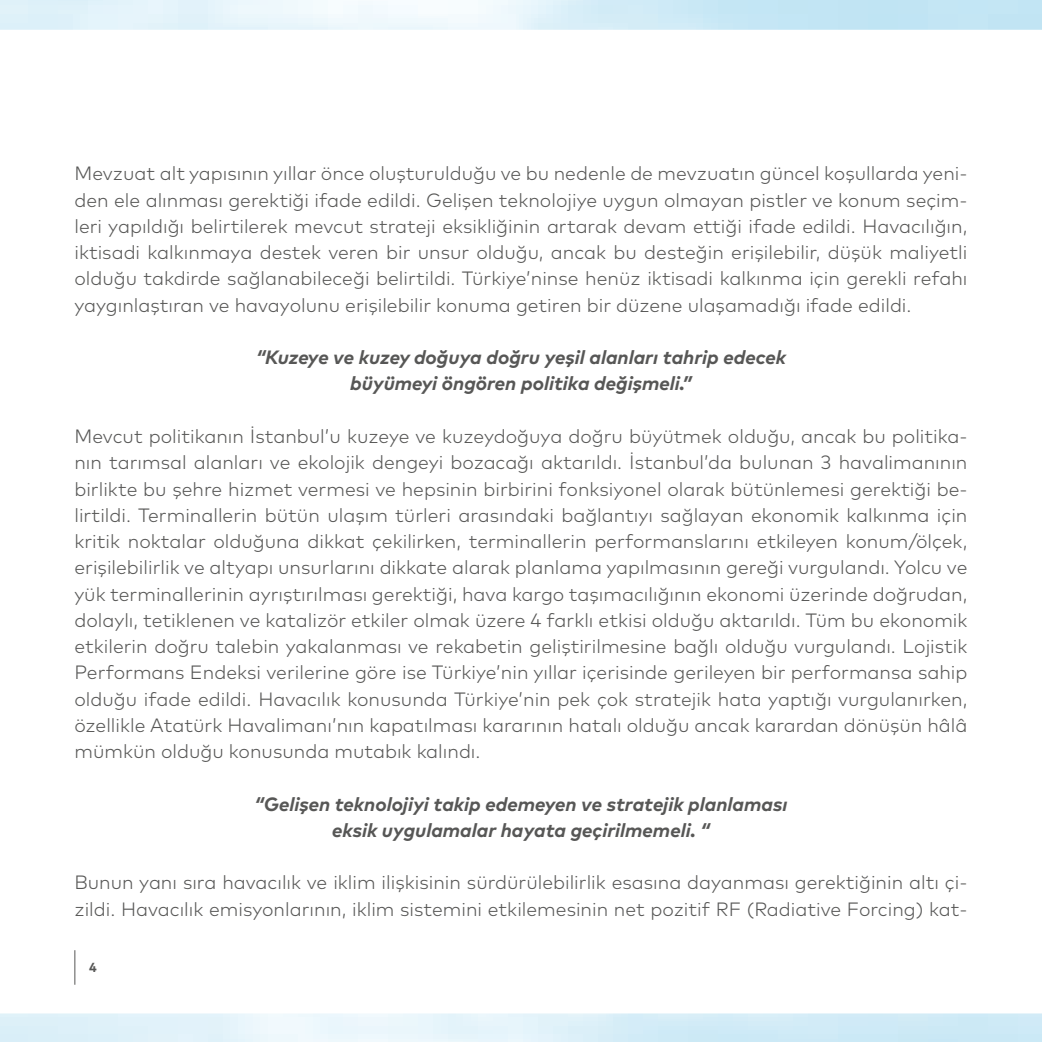
<style>
.page{position:relative;width:1042px;height:1042px;background:#fff}
.page>*{position:absolute;margin:0;border:0;box-sizing:border-box;transform-origin:0 0}
.t1{font:300 19.25px/26.2px "Mark Pro";color:#575756;text-align:justify}
.t2{font:italic 700 19.25px/26.2px "Mark Pro";color:#575756;text-align:center}
.t3{font:700 13.12px "Mark Pro";color:#575756}
</style>
<div class="page">
<hr style="left:74px;top:950px;width:1px;height:34px;background:#575756">
<svg style="left:0;top:0;width:1042px;height:30px"></svg>
<svg style="left:0;top:1013px;width:1042px;height:29px;background:#dcf0f8"></svg>
<p class="t1" style="left:74px;top:159px;width:894px">Mevzuat alt yapısının yıllar önce oluşturulduğu ve bu nedenle de mevzuatın güncel koşullarda yeni&shy;den ele alınması gerektiği ifade edildi. Gelişen teknolojiye uygun olmayan pistler ve konum seçim&shy;leri yapıldığı belirtilerek mevcut strateji eksikliğinin artarak devam ettiği ifade edildi. Havacılığın, iktisadi kalkınmaya destek veren bir unsur olduğu, ancak bu desteğin erişilebilir, düşük maliyetli olduğu takdirde sağlanabileceği belirtildi. Türkiye’ninse henüz iktisadi kalkınma için gerekli refahı yaygınlaştıran ve havayolunu erişilebilir konuma getiren bir düzene ulaşamadığı ifade edildi.</p>
<p class="t2" style="left:256px;top:343px;width:532px">“Kuzeye ve kuzey doğuya doğru yeşil alanları tahrip edecek büyümeyi öngören politika değişmeli.”</p>
<p class="t1" style="left:74px;top:421px;width:894px">Mevcut politikanın İstanbul’u kuzeye ve kuzeydoğuya doğru büyütmek olduğu, ancak bu politika&shy;nın tarımsal alanları ve ekolojik dengeyi bozacağı aktarıldı. İstanbul’da bulunan 3 havalimanının birlikte bu şehre hizmet vermesi ve hepsinin birbirini fonksiyonel olarak bütünlemesi gerektiği be&shy;lirtildi. Terminallerin bütün ulaşım türleri arasındaki bağlantıyı sağlayan ekonomik kalkınma için kritik noktalar olduğuna dikkat çekilirken, terminallerin performanslarını etkileyen konum/ölçek, erişilebilirlik ve altyapı unsurlarını dikkate alarak planlama yapılmasının gereği vurgulandı. Yolcu ve yük terminallerinin ayrıştırılması gerektiği, hava kargo taşımacılığının ekonomi üzerinde doğrudan, dolaylı, tetiklenen ve katalizör etkiler olmak üzere 4 farklı etkisi olduğu aktarıldı. Tüm bu ekonomik etkilerin doğru talebin yakalanması ve rekabetin geliştirilmesine bağlı olduğu vurgulandı. Lojistik Performans Endeksi verilerine göre ise Türkiye’nin yıllar içerisinde gerileyen bir performansa sahip olduğu ifade edildi. Havacılık konusunda Türkiye’nin pek çok stratejik hata yaptığı vurgulanırken, özellikle Atatürk Havalimanı’nın kapatılması kararının hatalı olduğu ancak karardan dönüşün hâlâ mümkün olduğu konusunda mutabık kalındı.</p>
<p class="t2" style="left:254px;top:789px;width:534px">“Gelişen teknolojiyi takip edemeyen ve stratejik planlaması eksik uygulamalar hayata geçirilmemeli. “</p>
<p class="t1" style="left:74px;top:868px;width:894px">Bunun yanı sıra havacılık ve iklim ilişkisinin sürdürülebilirlik esasına dayanması gerektiğinin altı çi&shy;zildi. Havacılık emisyonlarının, iklim sistemini etkilemesinin net pozitif RF (Radiative Forcing) kat-</p>
<p class="t3" style="left:89px;top:957px;width:9px">4</p>
</div>
